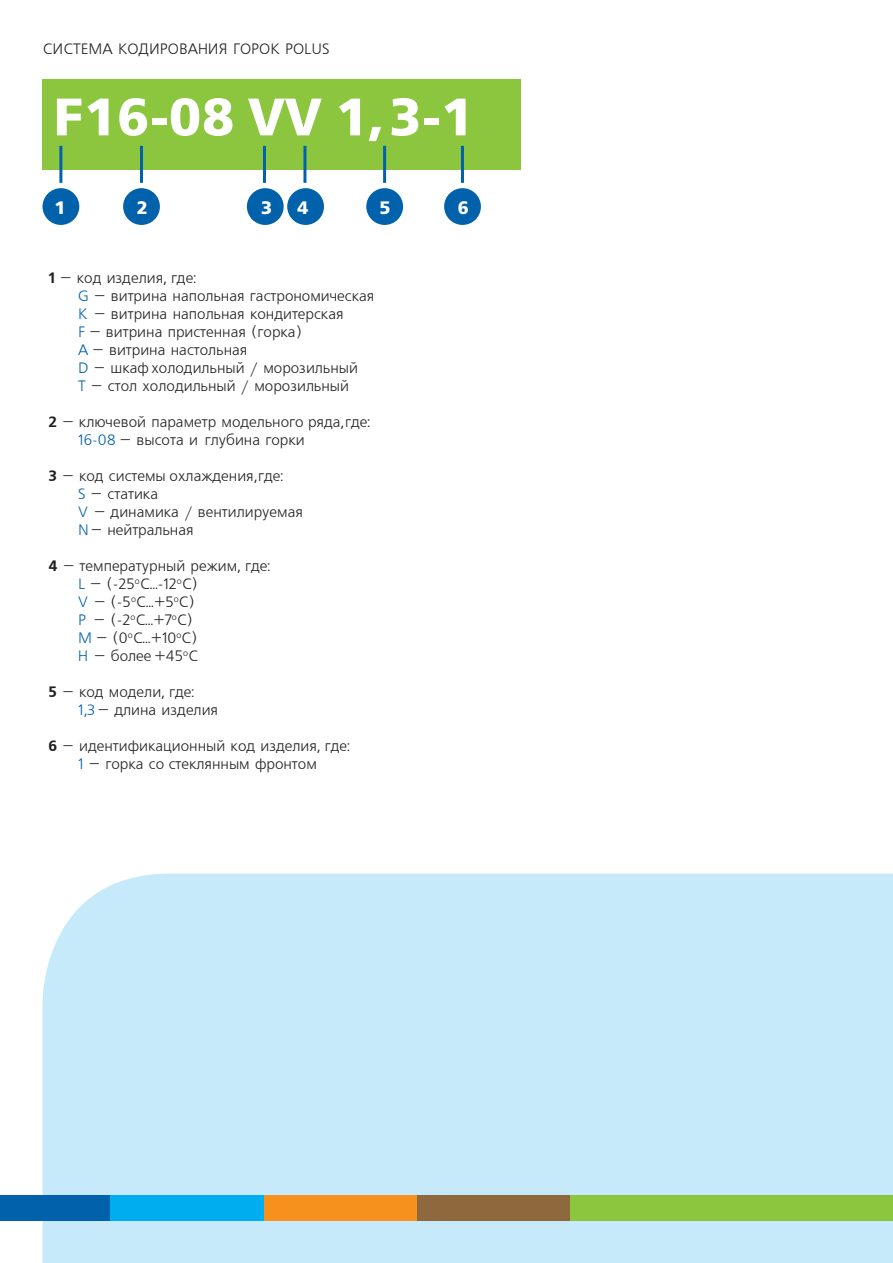
<style>
.page{position:relative;width:893px;height:1263px;background:#fff}
.page>*{position:absolute;margin:0;border:0;box-sizing:border-box;transform-origin:0 0}
.t1{font:52.5px "Free Set Bold C";letter-spacing:.02em;color:#fff}
.t2{font:18px "Free Set Bold C";color:#fff}
.t3{font:15px/18px "Free Set";color:#231f20}
.s1{font-family:"Free Set Bold Cyrillic"}
.s2{color:#0161aa}
</style>
<div class="page">
<div style="left:43px;top:79px;width:478px;height:90px;background:#8bc63e"></div>
<div style="left:43px;top:188px;width:36px;height:37px;background:#0161aa;border-radius:50%"></div>
<div style="left:123px;top:188px;width:37px;height:37px;background:#0161aa;border-radius:50%"></div>
<div style="left:247px;top:188px;width:37px;height:37px;background:#0161aa;border-radius:50%"></div>
<div style="left:287px;top:188px;width:37px;height:37px;background:#0161aa;border-radius:50%"></div>
<div style="left:366px;top:188px;width:37px;height:37px;background:#0161aa;border-radius:50%"></div>
<div style="left:444px;top:188px;width:37px;height:37px;background:#0161aa;border-radius:50%"></div>
<hr style="left:59px;top:146px;width:3px;height:37px;background:#0161aa">
<hr style="left:140px;top:146px;width:3px;height:37px;background:#0161aa">
<hr style="left:263px;top:146px;width:3px;height:37px;background:#0161aa">
<hr style="left:303px;top:146px;width:3px;height:37px;background:#0161aa">
<hr style="left:383px;top:146px;width:3px;height:37px;background:#0161aa">
<hr style="left:461px;top:146px;width:3px;height:37px;background:#0161aa">
<div style="left:43px;top:873px;width:850px;height:390px;background:#c6eafa"></div>
<div style="left:0;top:1195px;width:110px;height:25px;background:#0161aa"></div>
<div style="left:111px;top:1195px;width:153px;height:25px;background:#00aeef"></div>
<div style="left:264px;top:1195px;width:153px;height:25px;background:#f6911e"></div>
<div style="left:417px;top:1195px;width:153px;height:25px;background:#8f693e"></div>
<div style="left:570px;top:1195px;width:323px;height:25px;background:#8bc63e"></div>
<p class="t3" style="left:43px;top:41px;width:288px">СИСТЕМА КОДИРОВАНИЯ ГОРОК POLUS</p>
<h1 class="t1" style="left:54px;top:87px;width:421px">F16-08 VV 1,3-1</h1>
<p class="t2" style="left:55px;top:197px;width:13px">1</p>
<p class="t2" style="left:137px;top:197px;width:13px">2</p>
<p class="t2" style="left:261px;top:197px;width:13px">3</p>
<p class="t2" style="left:297px;top:197px;width:13px">4</p>
<p class="t2" style="left:380px;top:197px;width:13px">5</p>
<p class="t2" style="left:458px;top:197px;width:13px">6</p>
<p class="t3" style="left:78px;top:269px;width:298px;text-indent:-30px"><span class="s1">1</span> – код изделия, где:<br><span class="s2">G</span> – витрина напольная гастрономическая<br><span class="s2">K</span> – витрина напольная кондитерская<br><span class="s2">F</span> – витрина пристенная (горка)<br><span class="s2">A</span> – витрина настольная<br><span class="s2">D</span> – шкаф холодильный / морозильный<br><span class="s2">T</span> – стол холодильный / морозильный</p>
<p class="t3" style="left:78px;top:413px;width:293px;text-indent:-30px"><span class="s1">2</span> – ключевой параметр модельного ряда,где:<br><span class="s2">16-08</span> – высота и глубина горки</p>
<p class="t3" style="left:78px;top:467px;width:226px;text-indent:-30px"><span class="s1">3</span> – код системы охлаждения,где:<br><span class="s2">S</span> – статика<br><span class="s2">V</span> – динамика / вентилируемая<br><span class="s2">N</span> – нейтральная</p>
<p class="t3" style="left:78px;top:557px;width:193px;text-indent:-30px"><span class="s1">4</span> – температурный режим, где:<br><span class="s2">L</span> – (-25<sup>о</sup>C…-12<sup>о</sup>C)<br><span class="s2">V</span> – (-5<sup>о</sup>C...+5<sup>о</sup>C)<br><span class="s2">P</span> – (-2<sup>о</sup>C…+7<sup>о</sup>C)<br><span class="s2">M</span> – (0<sup>о</sup>C…+10<sup>о</sup>C)<br><span class="s2">H</span> – более +45<sup>о</sup>С</p>
<p class="t3" style="left:78px;top:683px;width:141px;text-indent:-30px"><span class="s1">5</span> – код модели, где:<br><span class="s2">1,3</span> – длина изделия</p>
<p class="t3" style="left:49px;top:737px;width:303px;text-align:center"><span class="s1">6</span> – идентификационный код изделия, где:<br><span class="s2">1</span> – горка со стеклянным фронтом</p>
</div>
